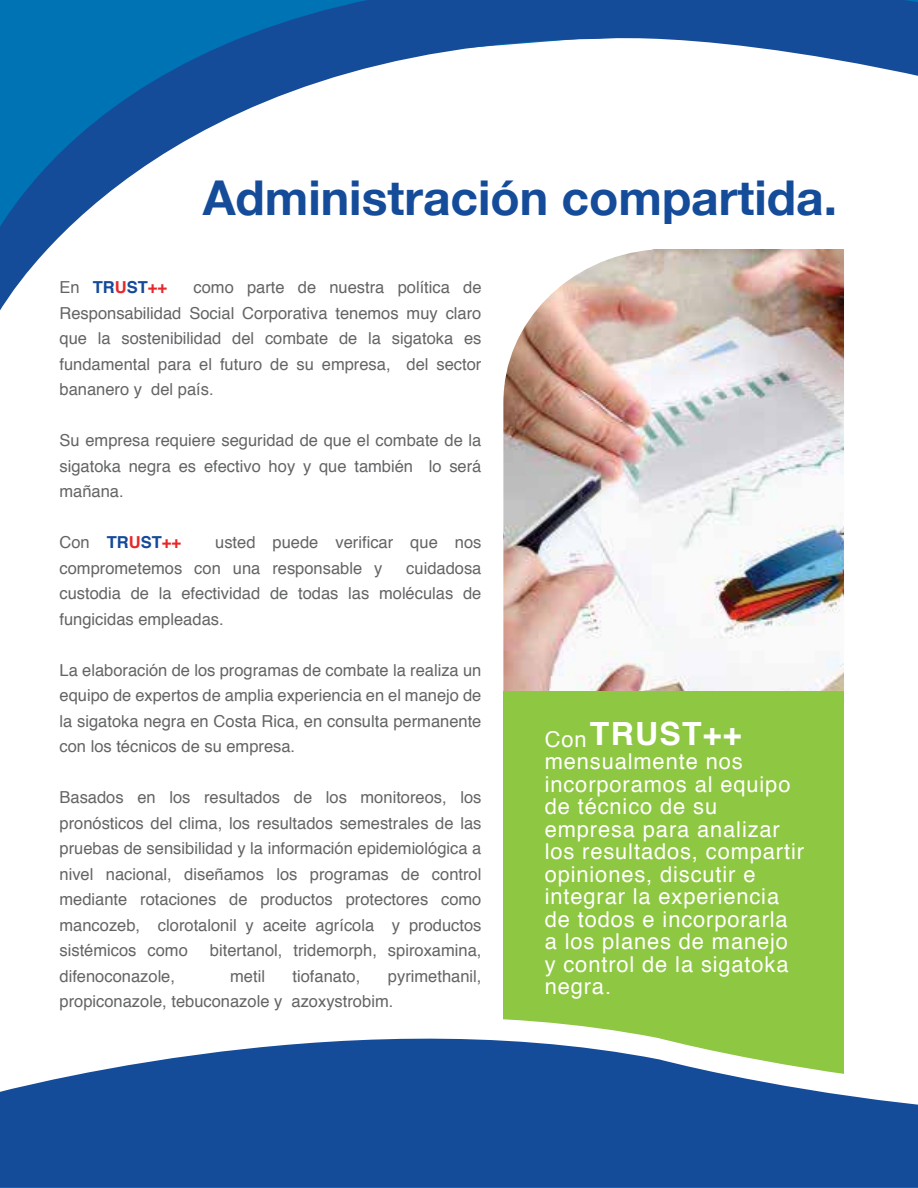
<style>
.page{position:relative;width:918px;height:1188px;background:#fff}
.page>*{position:absolute;margin:0;border:0;box-sizing:border-box;transform-origin:0 0}
.t1{font:700 48px "Helvetica Neue";color:#154c9a}
.t2{font:700 31.95px "Helvetica";letter-spacing:.04em;color:#fff}
.t3{font:21.9px/22.5px "Helvetica";letter-spacing:.04em;color:#fff}
.t4{font:16.5px/25.5px "Helvetica";color:#636466;text-align:justify}
.t5{font:700 16.5px "Helvetica";color:#144a99}
.s1{font-weight:400;color:#636466}
.s2{color:#e7282b}
</style>
<div class="page">
<img style="left:503px;top:328px;width:341px;height:364px">
<div style="left:503px;top:692px;width:341px;height:396px;background:#8ec741"></div>
<svg style="left:0;top:310px;width:844px;height:18px"></svg>
<svg style="left:0;top:0;width:918px;height:310px"></svg>
<svg style="left:0;top:1019px;width:918px;height:168px;fill:#154c9a"></svg>
<h1 class="t1" style="left:203px;top:155px;width:636px">Administración compartida.</h1>
<p class="t5" style="left:60px;top:274px;width:109px"><span class="s1">En</span> TR<span class="s2">U</span>ST<span class="s2">++</span></p>
<p class="t4" style="left:60px;top:275px;width:423px;text-indent:134px">como parte de nuestra política de Responsabilidad Social Corporativa tenemos muy claro que la sostenibilidad del combate de la sigatoka es fundamental para el futuro de su empresa, del sector bananero y del país.</p>
<p class="t4" style="left:60px;top:428px;width:423px">Su empresa requiere seguridad de que el combate de la sigatoka negra es efectivo hoy y que también lo será mañana.</p>
<p class="t5" style="left:60px;top:529px;width:123px"><span class="s1">Con</span> TR<span class="s2">U</span>ST<span class="s2">++</span></p>
<p class="t4" style="left:60px;top:530px;width:423px;text-indent:156px">usted puede verificar que nos comprometemos con una responsable y</p>
<p class="t4" style="left:60px;top:556px;width:423px;text-indent:347px">cuidadosa custodia de la efectividad de todas las moléculas de fungicidas empleadas.</p>
<p class="t4" style="left:60px;top:658px;width:423px">La elaboración de los programas de combate la realiza un equipo de expertos de amplia experiencia en el manejo de la sigatoka negra en Costa Rica, en consulta permanente con los técnicos de su empresa.</p>
<p class="t4" style="left:60px;top:785px;width:423px">Basados en los resultados de los monitoreos, los pronósticos del clima, los resultados semestrales de las pruebas de sensibilidad y la información epidemiológica a nivel nacional, diseñamos los programas de control mediante rotaciones de productos protectores como mancozeb, clorotalonil y aceite agrícola y productos sistémicos como</p>
<p class="t4" style="left:210px;top:938px;width:273px">bitertanol, tridemorph, spiroxamina,</p>
<p class="t4" style="left:60px;top:964px;width:117px">difenoconazole,</p>
<p class="t4" style="left:230px;top:964px;width:36px">metil</p>
<p class="t4" style="left:293px;top:964px;width:69px">tiofanato,</p>
<p class="t4" style="left:60px;top:964px;width:423px;text-indent:328px">pyrimethanil, propiconazole, tebuconazole y azoxystrobim.</p>
<h2 class="t2" style="left:590px;top:708px;width:153px">TRUST++</h2>
<h3 class="t3" style="left:545px;top:728px;width:261px">Con<br>mensualmente nos incorporamos al equipo de técnico de su empresa para analizar los resultados, compartir opiniones, discutir e integrar la experiencia de todos e incorporarla a los planes de manejo y control de la sigatoka negra.</h3>
</div>
